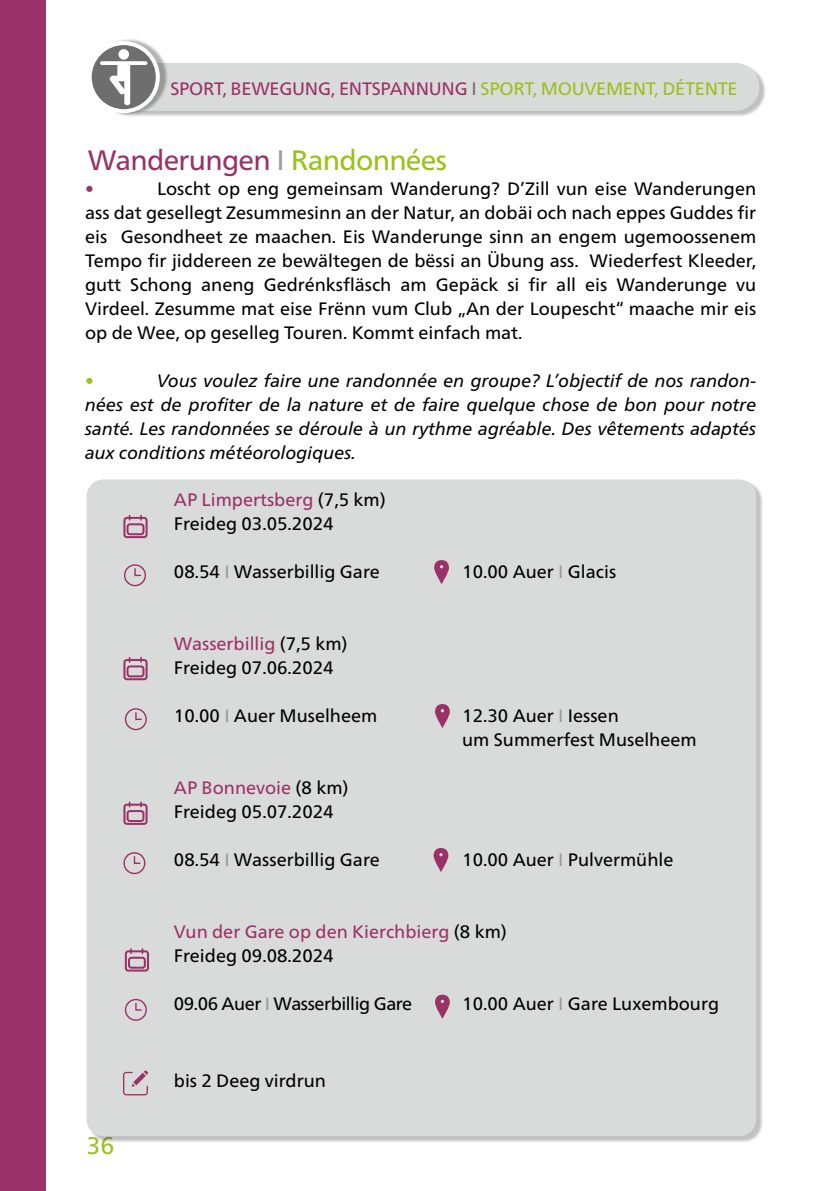
<style>
.page{position:relative;width:840px;height:1191px;background:#fff}
.page>*{position:absolute;margin:0;border:0;box-sizing:border-box;transform-origin:0 0}
.t1{font:28px "Frutiger Neue LT Pro";letter-spacing:-.025em;color:#9a3167}
.t2{font:24px "Frutiger Neue LT Pro";color:#98c217}
.t3{font:18px/24px "Frutiger Neue LT Pro";color:#000}
.t4{font:italic 18px/24px "Frutiger Neue LT Pro";color:#000;text-align:justify}
.t5{font:18px/24px "Frutiger Neue LT Pro";letter-spacing:-.015em;color:#9a3167}
.t6{font:18px "Frutiger Neue LT Pro";letter-spacing:-.025em;color:#000}
.t7{font:18px "Frutiger Neue LT Pro";color:#98c217}
.s1{color:#6e6e6e}
.s2{color:#98c217}
.s3{color:#9c9c9d}
.s4{color:#9a3167}
.s5{color:#000}
</style>
<div class="page">
<div style="left:0;top:0;width:45px;height:1191px;background:#9a3167"></div>
<div style="left:102px;top:64px;width:663px;height:53px;background:#000;opacity:.25"></div>
<div style="left:101px;top:63px;width:658px;height:48px;background:#d9dada;border-radius:24px"></div>
<div style="left:91px;top:38px;width:77px;height:77px;background:#000;opacity:.3"></div>
<svg style="left:90px;top:43px;width:68px;height:68px"></svg>
<div style="left:88px;top:41px;width:72px;height:72px;border:4px solid #fff;border-radius:50%"></div>
<div style="left:118px;top:49px;width:11px;height:11px;background:#fff;border-radius:50%"></div>
<svg style="left:100px;top:61px;width:47px;height:44px;background:#9e9e9e"></svg>
<div style="left:86px;top:479px;width:669px;height:657px;background:#d9dada;border-radius:17px"></div>
<svg style="left:124px;top:564px;width:22px;height:22px"></svg>
<svg style="left:434px;top:560px;width:14px;height:24px"></svg>
<div style="left:123px;top:517px;width:24px;height:21px;border:2px solid #9a3167;border-radius:2px"></div>
<div style="left:126px;top:523px;width:18px;height:12px;border:2px solid #9a3167;border-radius:2px"></div>
<div style="left:123px;top:659px;width:24px;height:21px;border:2px solid #9a3167;border-radius:2px"></div>
<div style="left:126px;top:665px;width:18px;height:12px;border:2px solid #9a3167;border-radius:2px"></div>
<div style="left:123px;top:803px;width:24px;height:22px;border:2px solid #9a3167;border-radius:2px"></div>
<div style="left:126px;top:810px;width:18px;height:12px;border:2px solid #9a3167;border-radius:2px"></div>
<svg style="left:140px;top:801px;width:2px;height:6px"></svg>
<svg style="left:125px;top:708px;width:22px;height:22px"></svg>
<svg style="left:435px;top:704px;width:14px;height:24px"></svg>
<svg style="left:123px;top:852px;width:22px;height:22px"></svg>
<svg style="left:433px;top:848px;width:15px;height:24px"></svg>
<div style="left:125px;top:950px;width:24px;height:21px;border:2px solid #9a3167;border-radius:2px"></div>
<div style="left:128px;top:956px;width:18px;height:12px;border:2px solid #9a3167;border-radius:2px"></div>
<svg style="left:130px;top:948px;width:2px;height:6px"></svg>
<svg style="left:125px;top:999px;width:22px;height:21px"></svg>
<svg style="left:435px;top:994px;width:14px;height:24px"></svg>
<svg style="left:123px;top:1070px;width:25px;height:25px"></svg>
<p class="t5" style="left:170px;top:76px;width:568px">SPORT, BEWEGUNG, ENTSPANNUNG <span class="s1">I</span> <span class="s2">SPORT, MOUVEMENT, DÉTENTE</span></p>
<h1 class="t1" style="left:88px;top:143px;width:360px">Wanderungen <span class="s3">I</span> <span class="s2">Randonnées</span></h1>
<p class="t3" style="left:85px;top:176px;width:672px;text-align:justify;text-indent:72px">Loscht op eng gemeinsam Wanderung? D’Zill vun eise Wanderungen ass dat gesellegt Zesummesinn an der Natur, an dobäi och nach eppes Guddes fir eis Gesondheet ze maachen. Eis Wanderunge sinn an engem ugemoossenem Tempo fir jiddereen ze bewältegen de bëssi an Übung ass. Wiederfest Kleeder, gutt Schong aneng Gedrénksfläsch am Gepäck si fir all eis Wanderunge vu Virdeel. Zesumme mat eise Frënn vum Club „An der Loupescht“ maache mir eis op de Wee, op geselleg Touren. Kommt einfach mat.</p>
<p class="t7" style="left:85px;top:369px;width:10px">•</p>
<p class="t5" style="left:85px;top:176px;width:10px">•</p>
<p class="t4" style="left:85px;top:368px;width:672px;text-indent:72px">Vous voulez faire une randonnée en groupe? L’objectif de nos randon&shy;nées est de profiter de la nature et de faire quelque chose de bon pour notre santé. Les randonnées se déroule à un rythme agréable. Des vêtements adaptés aux conditions météorologiques.</p>
<p class="t3" style="left:174px;top:487px;width:213px"><span class="s4">AP Limpertsberg</span> (7,5 km)<br>Freideg 03.05.2024</p>
<p class="t3" style="left:174px;top:559px;width:207px">08.54 <span class="s3">I</span> Wasserbillig Gare</p>
<p class="t3" style="left:462px;top:559px;width:155px">10.00 Auer <span class="s3">I</span> Glacis</p>
<p class="t3" style="left:174px;top:631px;width:175px"><span class="s4">Wasserbillig</span> (7,5 km)<br>Freideg 07.06.2024</p>
<p class="t3" style="left:174px;top:703px;width:205px">10.00 <span class="s3">I</span> Auer Muselheem</p>
<p class="t3" style="left:462px;top:703px;width:236px">12.30 Auer <span class="s3">I</span> Iessen<br>um Summerfest Muselheem</p>
<p class="t3" style="left:174px;top:775px;width:176px"><span class="s4">AP Bonnevoie</span> (8 km)<br>Freideg 05.07.2024</p>
<p class="t3" style="left:174px;top:847px;width:207px">08.54 <span class="s3">I</span> Wasserbillig Gare</p>
<p class="t3" style="left:462px;top:847px;width:213px">10.00 Auer <span class="s3">I</span> Pulvermühle</p>
<p class="t5" style="left:174px;top:919px;width:334px">Vun der Gare op den Kierchbierg <span class="s5">(8 km)<br>Freideg 09.08.2024</span></p>
<p class="t6" style="left:174px;top:993px;width:240px">09.06 Auer <span class="s3">I</span> Wasserbillig Gare</p>
<p class="t3" style="left:462px;top:991px;width:258px">10.00 Auer <span class="s3">I</span> Gare Luxembourg</p>
<h2 class="t2" style="left:86px;top:1131px;width:29px">36</h2>
<p class="t3" style="left:174px;top:1068px;width:153px">bis 2 Deeg virdrun</p>
</div>
